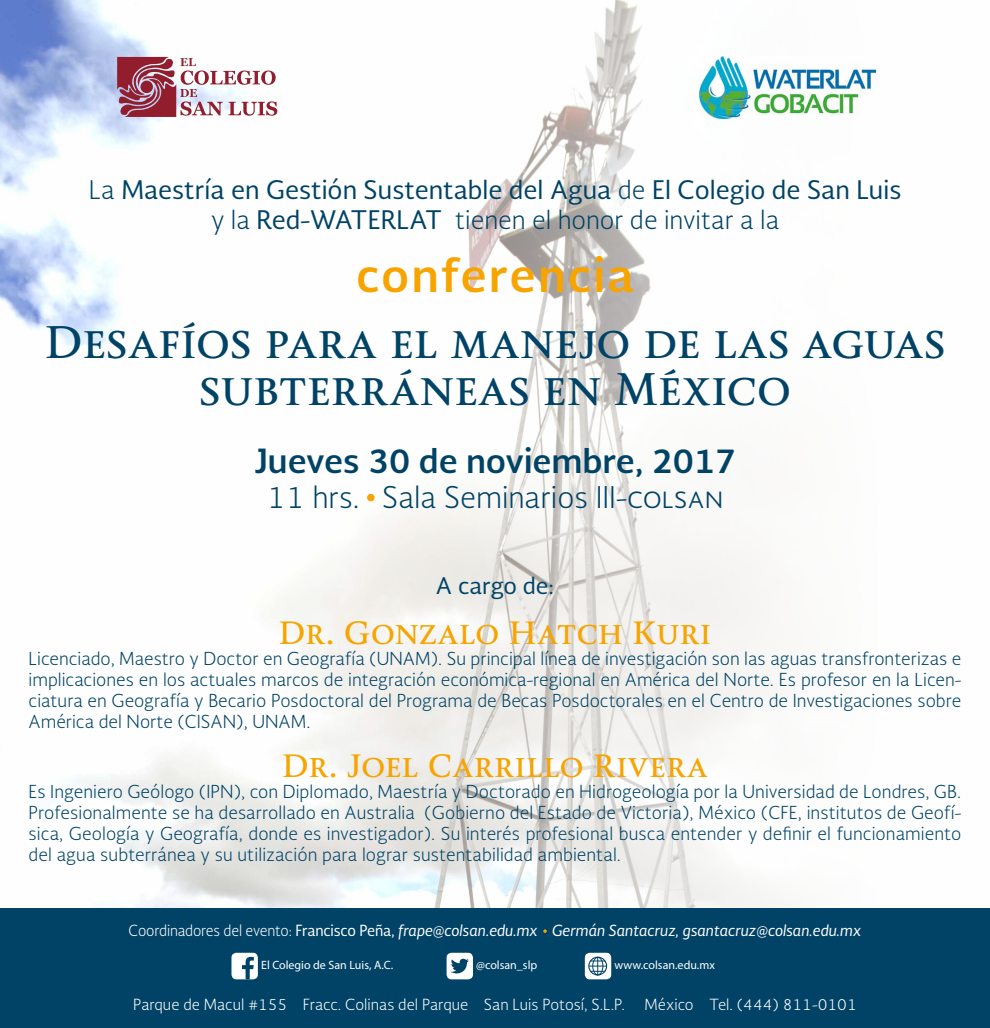
<style>
.page{position:relative;width:990px;height:1028px;background:#fff}
.page>*{position:absolute;margin:0;border:0;box-sizing:border-box;transform-origin:0 0}
.t1{font:700 45px "Soberana Sans";letter-spacing:.05em;color:#f7a400}
.t2{font:700 42.5px/46.5px "Soberana Titular";color:#004366;text-align:center}
.t3{font:700 32.5px "Soberana Sans";color:#004366}
.t4{font:700 30px "Soberana Titular";color:#f7a400}
.t5{font:300 29.25px "Soberana Sans";color:#004366}
.t6{font:25px/30px "Soberana Sans";color:#004366;text-align:center}
.t7{font:22.5px "Soberana Sans";color:#004366}
.t8{font:300 17.5px/21px "Soberana Sans";color:#004366;text-align:justify}
.t9{font:italic 15px "Soberana Sans";letter-spacing:-.01em;color:#fff;scale:.95 1}
.t10{font:300 15px "Soberana Sans";color:#fff}
.t11{font:12px "Myriad Pro";color:#fff}
.s1{font-weight:300}
.s2{font-weight:300;font-style:normal}
.s3{font-style:normal}
</style>
<div class="page">
<img style="left:0;top:0;width:876px;height:908px">
<div style="left:0;top:908px;width:990px;height:120px;background:#004366"></div>
<div style="left:367px;top:494px;width:8px;height:7px;background:#f7a400;border-radius:50%"></div>
<svg style="left:117px;top:57px;width:160px;height:60px"></svg>
<img style="left:700px;top:57px;width:175px;height:61px">
<div style="left:232px;top:952px;width:26px;height:27px;background:#fff;border-radius:5px"></div>
<svg style="left:242px;top:956px;width:12px;height:23px"></svg>
<div style="left:447px;top:952px;width:26px;height:27px;background:#fff;border-radius:5px"></div>
<svg style="left:451px;top:958px;width:18px;height:16px"></svg>
<div style="left:585px;top:952px;width:26px;height:27px;background:#fff;border-radius:5px"></div>
<div style="left:588px;top:956px;width:19px;height:19px;border:1px solid #004366;border-radius:50%"></div>
<svg style="left:589px;top:957px;width:18px;height:18px"></svg>
<h3 class="t6" style="left:89px;top:174px;width:814px"><span class="s1">La</span> Maestría en Gestión Sustentable del Agua <span class="s1">de</span> El Colegio de San Luis <span class="s1">y la</span> Red-WATERLAT <span class="s1">tienen el honor de invitar a la</span></h3>
<h1 class="t1" style="left:356px;top:244px;width:280px">conferencia</h1>
<h2 class="t2" style="left:44px;top:319px;width:903px">Desafíos para el manejo de las aguas subterráneas en México</h2>
<h3 class="t3" style="left:254px;top:439px;width:484px">Jueves 30 de noviembre, 2017</h3>
<h3 class="t5" style="left:267px;top:478px;width:458px">11 hrs. Sala Seminarios III-colsan</h3>
<p class="t7" style="left:436px;top:571px;width:120px">A cargo de:</p>
<h3 class="t4" style="left:279px;top:613px;width:434px">Dr. Gonzalo Hatch Kuri</h3>
<p class="t8" style="left:29px;top:647px;width:934px">Licenciado, Maestro y Doctor en Geografía (UNAM). Su principal línea de investigación son las aguas transfronterizas e implicaciones en los actuales marcos de integración económica-regional en América del Norte. Es profesor en la Licen&shy;ciatura en Geografía y Becario Posdoctoral del Programa de Becas Posdoctorales en el Centro de Investigaciones sobre América del Norte (CISAN), UNAM.</p>
<h3 class="t4" style="left:282px;top:747px;width:428px">Dr. Joel Carrillo Rivera</h3>
<p class="t8" style="left:29px;top:780px;width:934px">Es Ingeniero Geólogo (IPN), con Diplomado, Maestría y Doctorado en Hidrogeología por la Universidad de Londres, GB.<br>Profesionalmente se ha desarrollado en Australia (Gobierno del Estado de Victoria), México (CFE, institutos de Geofí&shy;sica, Geología y Geografía, donde es investigador). Su interés profesional busca entender y definir el funcionamiento del agua subterránea y su utilización para lograr sustentabilidad ambiental.</p>
<p class="t9" style="left:128px;top:920px;width:773px"><span class="s2">Coordinadores del evento:</span> <span class="s3">Francisco Peña,</span> frape@colsan.edu.mx Germán Santacruz, gsantacruz@colsan.edu.mx</p>
<p class="t11" style="left:261px;top:957px;width:134px">El Colegio de San Luis, A.C.</p>
<p class="t11" style="left:476px;top:957px;width:63px">@colsan_slp</p>
<p class="t11" style="left:614px;top:957px;width:102px">www.colsan.edu.mx</p>
<p class="t10" style="left:133px;top:994px;width:493px">Parque de Macul #155 Fracc. Colinas del Parque San Luis Potosí, S.L.P.</p>
<p class="t10" style="left:645px;top:994px;width:214px">México Tel. (444) 811-0101</p>
</div>
